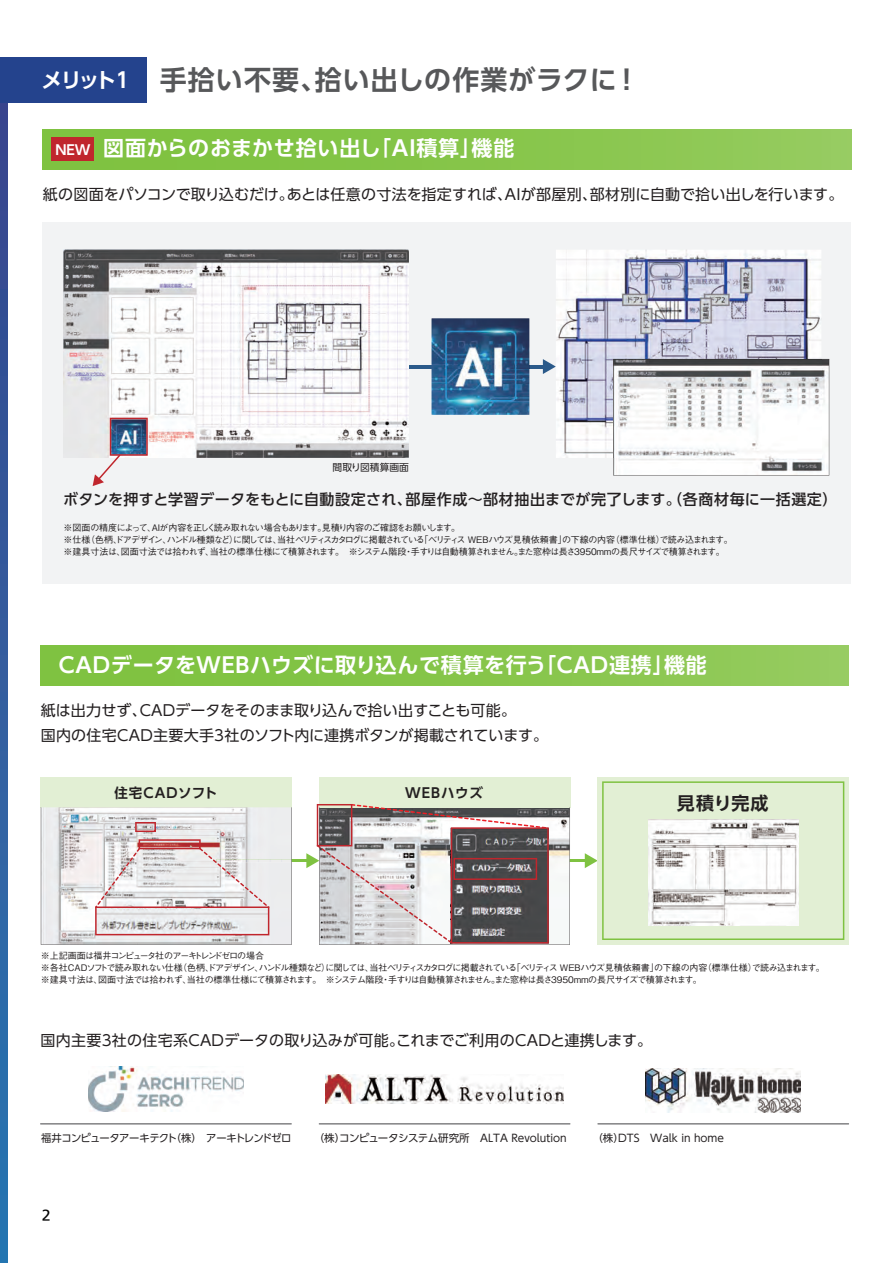
<style>
.page{position:relative;width:893px;height:1263px;background:#fff}
.page>*{position:absolute;margin:0;border:0;box-sizing:border-box;transform-origin:0 0}
.t1{font:27px "UD Shin Go Pro De Bold 90 pv RKSJ H";letter-spacing:.04em;color:#57585a}
.t2{font:21px "UD Shin Go Pro De Bold 90 pv RKSJ H";letter-spacing:.035em;color:#fff}
.t3{font:18px "UD Shin Go Pro De Bold 90 pv RKSJ H";letter-spacing:.025em;color:#231f20}
.t4{font:15px/25.5px "UD Shin Go Pro Regular 90 pv RKSJ H";letter-spacing:.005em;color:#231f20}
.t5{font:15px "UD Shin Go Pro Medium 90 pv RKSJ H";letter-spacing:.025em;color:#231f20}
.t6{font:13.5px "UD Shin Go Pro De Bold 90 pv RKSJ H";letter-spacing:.075em;color:#231f20}
.t7{font:13.5px "PUD Go Dp M 90 pv RKSJ H";color:#030303}
.t8{font:10.5px "UD Shin Go Pro Regular 90 pv RKSJ H";color:#231f20}
.t9{font:10.5px "UD Shin Go Pro Regular 90 pv RKSJ H";letter-spacing:-.06em;color:#231f20}
.t10{font:9.75px "UD Shin Go Pro Regular 90 pv RKSJ H";color:#231f20}
.t11{font:9px/12px "Gothic BBB Pro Medium 90 pv RKSJ H";letter-spacing:-.085em;color:#231f20}
.s1{font-size:21px;color:#fff}
.s2{font-size:13.5px}
</style>
<div class="page">
<img style="left:88px;top:1067px;width:156px;height:44px">
<img style="left:325px;top:1074px;width:238px;height:30px">
<img style="left:645px;top:1068px;width:155px;height:45px">
<hr style="left:40px;top:1123px;width:252px;height:1px;background:#57585a">
<hr style="left:319px;top:1123px;width:251px;height:1px;background:#57585a">
<hr style="left:597px;top:1123px;width:252px;height:1px;background:#57585a">
<hr style="left:216px;top:859px;width:92px;height:3px;background:#7fc241">
<hr style="left:495px;top:859px;width:92px;height:3px;background:#7fc241">
<div style="left:597px;top:777px;width:251px;height:168px;background:#e2efd4"></div>
<svg style="left:584px;top:781px;width:260px;height:159px"></svg>
<img style="left:648px;top:819px;width:150px;height:106px">
<div style="left:40px;top:777px;width:251px;height:30px;background:#e2efd4"></div>
<svg style="left:41px;top:807px;width:251px;height:138px"></svg>
<div style="left:319px;top:777px;width:251px;height:30px;background:#e2efd4"></div>
<svg style="left:306px;top:804px;width:264px;height:141px"></svg>
<img style="left:40px;top:646px;width:808px;height:39px">
<div style="left:43px;top:222px;width:807px;height:361px;background:#f2f3f4"></div>
<hr style="left:409px;top:365px;width:136px;height:3px;background:#2b5a8a">
<svg style="left:543px;top:359px;width:13px;height:15px"></svg>
<img style="left:556px;top:250px;width:265px;height:208px">
<img style="left:64px;top:250px;width:345px;height:208px">
<img style="left:431px;top:318px;width:98px;height:97px">
<img style="left:431px;top:365px;width:98px;height:3px">
<svg style="left:93px;top:418px;width:55px;height:68px"></svg>
<img style="left:43px;top:130px;width:808px;height:39px">
<div style="left:52px;top:138px;width:42px;height:23px;background:#c0262d"></div>
<svg style="left:0;top:103px;width:8px;height:1160px;background:#305d9e"></svg>
<div style="left:0;top:58px;width:147px;height:45px;background:#24438d"></div>
<svg style="left:613px;top:359px;width:216px;height:117px"></svg>
<h1 class="t1" style="left:41px;top:70px;width:600px"><span class="s1">メリット１　</span> 手拾い不要、拾い出しの作業がラクに！</h1>
<h2 class="t2" style="left:55px;top:141px;width:460px"><span class="s2">NEW</span> 図面からのおまかせ拾い出し「AI積算」機能</h2>
<h3 class="t4" style="left:43px;top:183px;width:802px">紙の図面をパソコンで取り込むだけ。あとは任意の寸法を指定すれば、AIが部屋別、部材別に自動で拾い出しを行います。</h3>
<p class="t10" style="left:332px;top:464px;width:78px">間取り図積算画面</p>
<h3 class="t5" style="left:63px;top:494px;width:775px">ボタンを押すと学習データをもとに自動設定され、部屋作成～部材抽出までが完了します。（各商材毎に一括選定）</h3>
<p class="t11" style="left:64px;top:523px;width:670px">※図面の精度によって、AIが内容を正しく読み取れない場合もあります。見積り内容のご確認をお願いします。<br>※仕様（色柄、ドアデザイン、ハンドル種類など）に関しては、当社ベリティスカタログに掲載されている「ベリティス WEBハウズ見積依頼書」の下線の内容（標準仕様）で読み込まれます。※建具寸法は、図面寸法では拾われず、当社の標準仕様にて積算されます。　※システム階段・手すりは自動積算されません。また窓枠は長さ3950ｍｍの長尺サイズで積算されます。</p>
<h2 class="t2" style="left:59px;top:657px;width:649px">CADデータをWEBハウズに取り込んで積算を行う「CAD連携」機能</h2>
<h3 class="t4" style="left:41px;top:699px;width:509px">紙は出力せず、CADデータをそのまま取り込んで拾い出すことも可能。<br>国内の住宅CAD主要大手3社のソフト内に連携ボタンが掲載されています。</h3>
<h3 class="t6" style="left:114px;top:788px;width:104px">住宅CADソフト</h3>
<h3 class="t6" style="left:405px;top:788px;width:79px">WEBハウズ</h3>
<h3 class="t3" style="left:677px;top:796px;width:93px">見積り完成</h3>
<p class="t11" style="left:41px;top:951px;width:785px">※上記画面は福井コンピュータ社のアーキトレンドゼロの場合<br>※各社CADソフトで読み取れない仕様（色柄、ドアデザイン、ハンドル種類など）に関しては、当社ベリティスカタログに掲載されている「ベリティス WEBハウズ見積依頼書」の下線の内容（標準仕様）で読み込まれます。※建具寸法は、図面寸法では拾われず、当社の標準仕様にて積算されます。　※システム階段・手すりは自動積算されません。また窓枠は長さ3950ｍｍの長尺サイズで積算されます。</p>
<h3 class="t4" style="left:40px;top:1030px;width:613px">国内主要3社の住宅系CADデータの取り込みが可能。これまでご利用のCADと連携します。</h3>
<p class="t9" style="left:41px;top:1134px;width:252px">福井コンピュータアーキテクト（株）　アーキトレンドゼロ</p>
<p class="t8" style="left:314px;top:1134px;width:254px">（株）コンピュータシステム研究所　ALTA Revolution</p>
<p class="t8" style="left:592px;top:1134px;width:133px">（株）DTS　Walk in home</p>
<h3 class="t7" style="left:42px;top:1210px;width:10px">2</h3>
</div>
